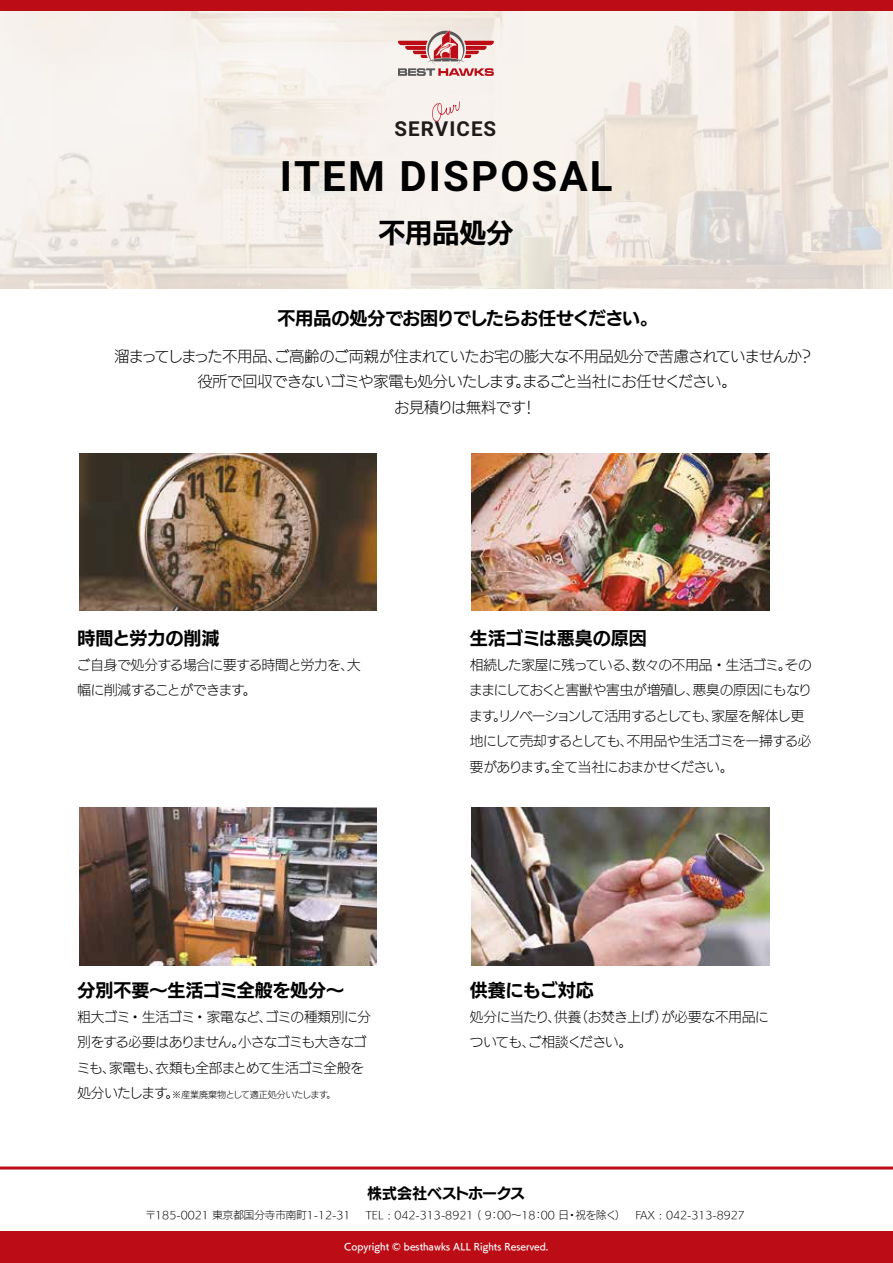
<style>
.page{position:relative;width:893px;height:1263px;background:#fff}
.page>*{position:absolute;margin:0;border:0;box-sizing:border-box;transform-origin:0 0}
.t1{font:700 42px "Roboto";letter-spacing:.05em;color:#000}
.t2{font:27px "UD Kakugo Large Pr 6 B";color:#000}
.t3{font:700 20.55px "Roboto";letter-spacing:.05em;color:#201b1b}
.t4{font:18px "UD Kakugo Large Pr 6 B";color:#000}
.t5{font:18px "UD Kakugo Large Pr 6 B";letter-spacing:-.035em;color:#000}
.t6{font:15px/25.5px "UD Kakugo Large Pr 6 L";letter-spacing:-.02em;color:#000;text-align:center}
.t7{font:15px "UD Kakugo Large Pr 6 B";letter-spacing:-.02em;color:#000}
.t8{font:13.5px/25.5px "UD Kakugo Large Pr 6 L";letter-spacing:-.03em;color:#000}
.t9{font:13.5px/25.5px "UD Kakugo Large Pr 6 L";letter-spacing:-.01em;color:#000}
.t10{font:10.5px "UD Kakugo Large Pr 6 L";color:#000}
.t11{font:9px "UD Kakugo Large Pr 6 DB";color:#fff}
.t12{font:9px "UD Kakugo Large Pr 6 L";letter-spacing:-.015em;color:#000}
.s1{font-size:13.5px}
</style>
<div class="page">
<img style="left:0;top:11px;width:893px;height:277px">
<svg style="left:398px;top:30px;width:96px;height:46px;background:#d8a8a7"></svg>
<div style="left:0;top:0;width:893px;height:11px;background:#bc0d17"></div>
<svg style="left:432px;top:101px;width:28px;height:21px"></svg>
<div style="left:0;top:1231px;width:893px;height:32px;background:#bc0d17"></div>
<hr style="left:0;top:1166px;width:893px;height:3px;background:#bc0d17">
<img style="left:79px;top:453px;width:298px;height:158px">
<img style="left:472px;top:453px;width:297px;height:158px">
<img style="left:79px;top:808px;width:298px;height:157px">
<img style="left:472px;top:808px;width:297px;height:157px">
<h3 class="t3" style="left:394px;top:114px;width:103px">SERVICES</h3>
<h1 class="t1" style="left:280px;top:147px;width:334px">ITEM DISPOSAL</h1>
<h2 class="t2" style="left:378px;top:218px;width:137px">不用品処分</h2>
<h3 class="t5" style="left:277px;top:308px;width:382px">不用品の処分でお困りでしたらお任せください。</h3>
<p class="t6" style="left:115px;top:344px;width:700px">溜まってしまった不用品、ご高齢のご両親が住まれていたお宅の膨大な不用品処分で苦慮されていませんか？役所で回収できないゴミや家電も処分いたします。まるごと当社にお任せください。<br>お見積りは無料です！</p>
<h3 class="t4" style="left:77px;top:628px;width:144px">時間と労力の削減</h3>
<h3 class="t4" style="left:470px;top:628px;width:178px">生活ゴミは悪臭の原因</h3>
<p class="t8" style="left:77px;top:652px;width:285px">ご自身で処分する場合に要する時間と労力を、大幅に削減することができます。</p>
<p class="t8" style="left:469px;top:652px;width:344px">相続した家屋に残っている、数々の不用品・生活ゴミ。そのままにしておくと害獣や害虫が増殖し、悪臭の原因にもなります。リノベーションして活用するとしても、家屋を解体し更地にして売却するとしても、不用品や生活ゴミを一掃する必要があります。全て当社におまかせください。</p>
<h3 class="t4" style="left:77px;top:980px;width:268px">分別不要～生活ゴミ全般を処分～</h3>
<h3 class="t4" style="left:470px;top:980px;width:125px">供養にもご対応</h3>
<p class="t8" style="left:77px;top:1004px;width:296px">粗大ゴミ・生活ゴミ・家電など、ゴミの種類別に分別をする必要はありません。小さなゴミも大きなゴミも、家電も、衣類も全部まとめて生活ゴミ全般を</p>
<p class="t12" style="left:77px;top:1090px;width:259px"><span class="s1">処分いたします。</span>※産業廃棄物として適正処分いたします。</p>
<p class="t9" style="left:470px;top:1004px;width:300px">処分に当たり、供養（お焚き上げ）が必要な不用品についても、ご相談ください。</p>
<p class="t7" style="left:367px;top:1185px;width:160px">株式会社ベストホークス</p>
<p class="t10" style="left:145px;top:1209px;width:207px">〒185-0021 東京都国分寺市南町1-12-31</p>
<p class="t10" style="left:365px;top:1209px;width:381px">TEL : 042-313-8921 ( 9：00～18：00 日・祝を除く） FAX : 042-313-8927</p>
<p class="t11" style="left:344px;top:1242px;width:206px">Copyright © besthawks ALL Rights Reserved.</p>
</div>
